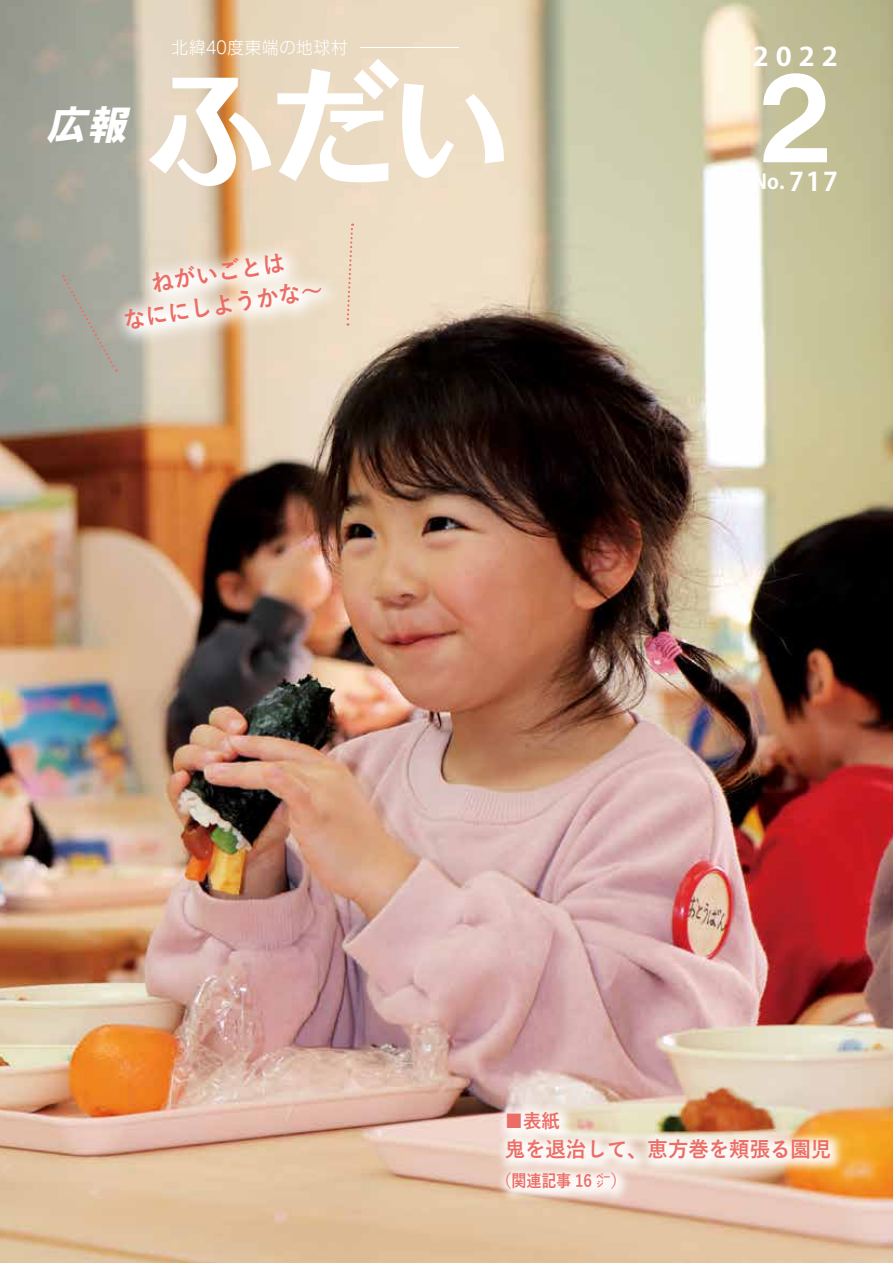
<style>
.page{position:relative;width:893px;height:1263px;background:#fff}
.page>*{position:absolute;margin:0;border:0;box-sizing:border-box;transform-origin:0 0}
.t1{font:109.5px "HG Soei Kakugothic UB";color:#fff}
.t2{font:italic 40.35px "HG Soei Kakugothic UB";color:#fff}
.t3{font:700 25.5px "Koz Go Pro";letter-spacing:.25em;color:#fff;scale:1.1 1}
.t4{font:700 25.5px "Koz Go Pro";letter-spacing:.25em;color:#fff}
.t5{font:700 23.4px/32px "Yu Gothic";color:#ec6d65;text-align:center;scale:.96 1}
.t6{font:700 21.3px "Yu Gothic";color:#ec6d65;scale:.96 1}
.t7{font:700 20.25px "Koz Go Pro";color:#fff}
.t8{font:700 19.2px "Yu Gothic";color:#ec6d65;scale:.96 1}
.t9{font:300 17.25px "UD Shin Go Pr 6 N";letter-spacing:.05em;color:#fff;scale:.96 1}
.t10{font:700 16.95px "Yu Gothic";color:#ec6d65;scale:.88 1}
.s1{font-family:"Yu Gothic";font-weight:700}
</style>
<div class="page">
<img style="left:0;top:0;width:893px;height:1263px">
<svg style="left:149px;top:78px;width:122px;height:109px"></svg>
<svg style="left:277px;top:59px;width:177px;height:126px"></svg>
<svg style="left:465px;top:94px;width:40px;height:69px"></svg>
<svg style="left:110px;top:239px;width:232px;height:110px;background:#e5d9c7"></svg>
<div style="left:496px;top:1162px;width:136px;height:43px;background:#fff;opacity:.9"></div>
<div style="left:495px;top:1129px;width:351px;height:46px;background:#fff;opacity:.9"></div>
<div style="left:497px;top:1102px;width:78px;height:43px;background:#fff;opacity:.9"></div>
<svg style="left:62px;top:275px;width:56px;height:97px;background:#a6a69b"></svg>
<svg style="left:345px;top:224px;width:9px;height:102px"></svg>
<h2 class="t2" style="left:46px;top:104px;width:91px">広報</h2>
<p class="t9" style="left:172px;top:34px;width:307px">北緯40度東端の地球村 <span class="s1">―</span></p>
<p class="t5" style="left:116px;top:273px;width:212px;rotate:-9deg">ねがいごとは<br>なににしようかな~</p>
<p class="t3" style="left:753px;top:40px;width:79px">2022</p>
<h1 class="t1" style="left:741px;top:64px;width:111px">２</h1>
<p class="t4" style="left:789px;top:165px;width:50px">717</p>
<p class="t7" style="left:753px;top:168px;width:33px">No.</p>
<p class="t8" style="left:505px;top:1110px;width:59px">■表紙</p>
<p class="t6" style="left:505px;top:1137px;width:342px">鬼を退治して、恵方巻を頬張る園児</p>
<p class="t10" style="left:496px;top:1171px;width:149px">（関連記事 16 ㌻(</p>
</div>
